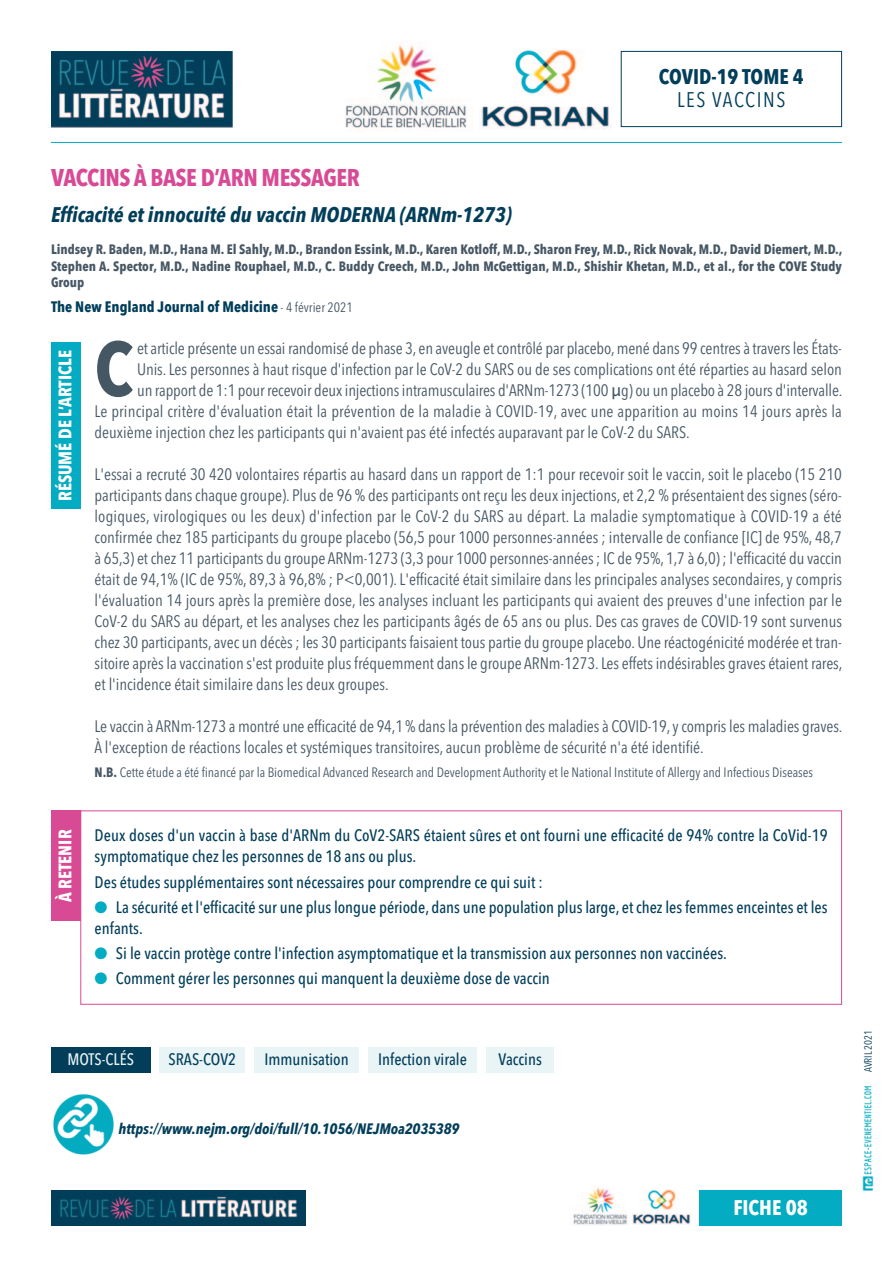
<style>
.page{position:relative;width:893px;height:1263px;background:#fff}
.page>*{position:absolute;margin:0;border:0;box-sizing:border-box;transform-origin:0 0}
.t1{font:700 75.75px "Avenir Next Condensed";color:#465764}
.t2{font:700 24px "Avenir Next Condensed";letter-spacing:-.02em;color:#d94a95}
.t3{font:italic 700 21px "Avenir Next Condensed";color:#023e5a}
.t4{font:700 21px "Avenir Next Condensed";color:#023e5a}
.t5{font:21px "Avenir Next Condensed";letter-spacing:.075em;color:#023e5a}
.t6{font:700 21px "Avenir Next Condensed";color:#fff}
.t7{font:700 18px "Avenir Next Condensed";color:#fff}
.t8{font:16.5px/21px "Avenir Next Condensed";color:#465764;text-align:justify}
.t9{font:500 16.5px/21px "Avenir Next Condensed";color:#023e5a}
.t10{font:500 16.5px "Avenir Next Condensed";color:#e9f4f7}
.t11{font:italic 700 15px "Avenir Next Condensed";color:#023e5a}
.t12{font:700 15px "Avenir Next Condensed";color:#023e5a}
.t13{font:700 13.5px/16.5px "Avenir Next Condensed";letter-spacing:.005em;color:#465764;text-align:justify}
.t14{font:13.5px "Avenir Next Condensed";color:#465764}
.t15{font:10.5px "Avenir Next Condensed";color:#023e5a}
.s1{font-weight:400;font-size:13.5px;color:#465764}
.s2{font-family:"Lucida Grande"}
.s3{font-weight:700}
.s4{color:#03acc2}
</style>
<div class="page">
<div style="left:699px;top:1191px;width:143px;height:35px;background:#03acc2"></div>
<img style="left:51px;top:1191px;width:255px;height:35px">
<div style="left:621px;top:51px;width:221px;height:76px;border:1px solid #023e5a"></div>
<img style="left:51px;top:51px;width:182px;height:76px">
<hr style="left:51px;top:142px;width:791px;height:1px;background:#03acc2">
<div style="left:51px;top:342px;width:29px;height:167px;background:#03acc2"></div>
<div style="left:80px;top:810px;width:762px;height:195px;border:1px solid #d94a95"></div>
<div style="left:51px;top:810px;width:29px;height:111px;background:#d94a95"></div>
<img style="left:53px;top:1094px;width:61px;height:61px">
<div style="left:160px;top:1047px;width:85px;height:26px;background:#e9f4f7"></div>
<div style="left:51px;top:1047px;width:99px;height:26px;background:#023e5a"></div>
<div style="left:254px;top:1047px;width:105px;height:26px;background:#e9f4f7"></div>
<div style="left:368px;top:1047px;width:109px;height:26px;background:#e9f4f7"></div>
<div style="left:486px;top:1047px;width:68px;height:26px;background:#e9f4f7"></div>
<img style="left:862px;top:1086px;width:12px;height:105px">
<img style="left:345px;top:45px;width:122px;height:83px">
<img style="left:481px;top:50px;width:131px;height:78px">
<img style="left:573px;top:1187px;width:55px;height:39px">
<img style="left:633px;top:1189px;width:57px;height:36px">
<p class="t4" style="left:659px;top:68px;width:147px">COVID-19 TOME 4</p>
<p class="t5" style="left:677px;top:91px;width:110px">LES VACCINS</p>
<p class="t2" style="left:51px;top:167px;width:310px">VACCINS À BASE D’ARN MESSAGER</p>
<p class="t3" style="left:51px;top:206px;width:462px">Efficacité et innocuité du vaccin MODERNA (ARNm-1273)</p>
<p class="t13" style="left:51px;top:243px;width:793px">Lindsey R. Baden, M.D., Hana M. El Sahly, M.D., Brandon Essink, M.D., Karen Kotloff, M.D., Sharon Frey, M.D., Rick Novak, M.D., David Diemert, M.D., Stephen A. Spector, M.D., Nadine Rouphael, M.D., C. Buddy Creech, M.D., John McGettigan, M.D., Shishir Khetan, M.D., et al., for the COVE Study Group</p>
<p class="t12" style="left:51px;top:301px;width:303px">The New England Journal of Medicine <span class="s1">- 4 février 2021</span></p>
<p class="t7" style="left:58px;top:501px;width:153px;rotate:-90deg">RÉSUMÉ DE L’ARTICLE</p>
<p class="t7" style="left:58px;top:902px;width:74px;rotate:-90deg">À RETENIR</p>
<p class="t1" style="left:95px;top:338px;width:40px">C</p>
<p class="t8" style="left:137px;top:339px;width:707px">et article présente un essai randomisé de phase 3, en aveugle et contrôlé par placebo, mené dans 99 centres à travers les États-Unis. Les personnes à haut risque d'infection par le CoV-2 du SARS ou de ses complications ont été réparties au hasard selon un rapport de 1:1 pour recevoir deux injections intramusculaires d'ARNm-1273 (100 <span class="s2">µ</span>g) ou un placebo à 28 jours d'intervalle.</p>
<p class="t8" style="left:95px;top:402px;width:749px">Le principal critère d'évaluation était la prévention de la maladie à COVID-19, avec une apparition au moins 14 jours après la deuxième injection chez les participants qui n'avaient pas été infectés auparavant par le CoV-2 du SARS.</p>
<p class="t8" style="left:95px;top:465px;width:749px">L'essai a recruté 30 420 volontaires répartis au hasard dans un rapport de 1:1 pour recevoir soit le vaccin, soit le placebo (15 210 participants dans chaque groupe). Plus de 96 % des participants ont reçu les deux injections, et 2,2 % présentaient des signes (séro&shy;logiques, virologiques ou les deux) d'infection par le CoV-2 du SARS au départ. La maladie symptomatique à COVID-19 a été confirmée chez 185 participants du groupe placebo (56,5 pour 1000 personnes-années ; intervalle de confiance [IC] de 95%, 48,7 à 65,3) et chez 11 participants du groupe ARNm-1273 (3,3 pour 1000 personnes-années ; IC de 95%, 1,7 à 6,0) ; l'efficacité du vaccin était de 94,1% (IC de 95%, 89,3 à 96,8% ; P&lt;0,001). L'efficacité était similaire dans les principales analyses secondaires, y compris l'évaluation 14 jours après la première dose, les analyses incluant les participants qui avaient des preuves d'une infection par le CoV-2 du SARS au départ, et les analyses chez les participants âgés de 65 ans ou plus. Des cas graves de COVID-19 sont survenus chez 30 participants, avec un décès ; les 30 participants faisaient tous partie du groupe placebo. Une réactogénicité modérée et tran&shy;sitoire après la vaccination s'est produite plus fréquemment dans le groupe ARNm-1273. Les effets indésirables graves étaient rares, et l'incidence était similaire dans les deux groupes.</p>
<p class="t8" style="left:95px;top:717px;width:749px">Le vaccin à ARNm-1273 a montré une efficacité de 94,1% dans la prévention des maladies à COVID-19, y compris les maladies graves.<br>À l'exception de réactions locales et systémiques transitoires, aucun problème de sécurité n'a été identifié.</p>
<p class="t14" style="left:95px;top:766px;width:720px"><span class="s3">N.B.</span> Cette étude a été financé par la Biomedical Advanced Research and Development Authority et le National Institute of Allergy and Infectious Diseases</p>
<p class="t9" style="left:95px;top:826px;width:735px">Deux doses d'un vaccin à base d'ARNm du CoV2-SARS étaient sûres et ont fourni une efficacité de 94% contre la CoVid-19 symptomatique chez les personnes de 18 ans ou plus.</p>
<p class="t9" style="left:95px;top:873px;width:450px">Des études supplémentaires sont nécessaires pour comprendre ce qui suit :</p>
<p class="t9" style="left:95px;top:898px;width:734px"><span class="s4">●</span> La sécurité et l'efficacité sur une plus longue période, dans une population plus large, et chez les femmes enceintes et les enfants.</p>
<p class="t9" style="left:95px;top:944px;width:634px"><span class="s4">●</span> Si le vaccin protège contre l'infection asymptomatique et la transmission aux personnes non vaccinées.</p>
<p class="t9" style="left:95px;top:969px;width:457px"><span class="s4">●</span> Comment gérer les personnes qui manquent la deuxième dose de vaccin</p>
<p class="t10" style="left:67px;top:1053px;width:68px">MOTS-CLÉS</p>
<p class="t9" style="left:169px;top:1050px;width:69px">SRAS-COV2</p>
<p class="t9" style="left:264px;top:1050px;width:86px">Immunisation</p>
<p class="t9" style="left:378px;top:1050px;width:90px">Infection virale</p>
<p class="t9" style="left:499px;top:1050px;width:45px">Vaccins</p>
<p class="t11" style="left:119px;top:1122px;width:342px">https://www.nejm.org/doi/full/10.1056/NEJMoa2035389</p>
<p class="t15" style="left:864px;top:1072px;width:44px;rotate:-90deg">AVRIL 2021</p>
<p class="t6" style="left:733px;top:1199px;width:76px">FICHE 08</p>
</div>
